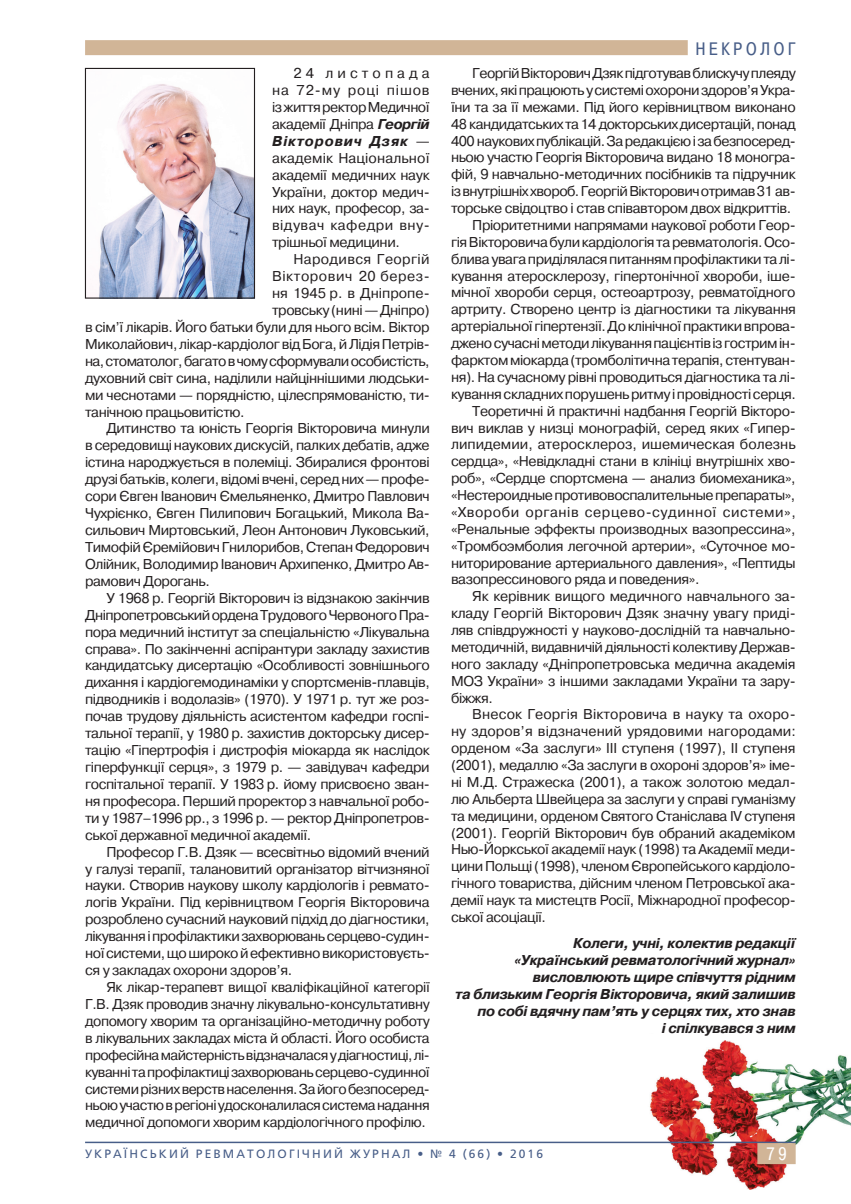
<style>
.page{position:relative;width:851px;height:1204px;background:#fff}
.page>*{position:absolute;margin:0;border:0;box-sizing:border-box;transform-origin:0 0}
.Колонтитул_1{font:18px "Pragmatica Cond";letter-spacing:.175em;color:#485e88}
.t1{font:18px "Pragmatica Cond";color:#fff}
.Текст{font:14.25px/17px "Pragmatica";letter-spacing:-.03em;color:#231f20;text-align:justify}
.Текст-2{font:italic 700 14.25px/17.1px "Pragmatica";letter-spacing:-.02em;color:#231f20;text-align:right}
.Текст-3{font:14.25px "Pragmatica";letter-spacing:.04em;color:#231f20}
.Текст-4{font:14.25px "Pragmatica";color:#231f20}
.Текст-5{font:14.25px "Pragmatica";letter-spacing:.025em;color:#231f20}
.Колонтитул_2{font:12px "Free Set";letter-spacing:.175em;color:#485e88}
.s1{font-weight:700;font-style:italic}
</style>
<div class="page">
<img style="left:647px;top:1040px;width:203px;height:150px">
<hr style="left:85px;top:1141px;width:710px;height:2px;background:#485e88">
<div style="left:757px;top:1142px;width:38px;height:21px;background:#d1b597"></div>
<img style="left:98px;top:84px;width:155px;height:212px">
<div style="left:85px;top:68px;width:170px;height:230px;border:1px solid #231f20"></div>
<div style="left:85px;top:40px;width:710px;height:15px;background:#d1b597"></div>
<div style="left:687px;top:38px;width:119px;height:18px;background:#fff"></div>
<p class="Текст" style="left:272px;top:65px;width:159px;text-indent:21px">24 листопада на 72-му році пішов ізжиття ректор Медичної академії Дніпра <span class="s1">Георгій Вікторович Дзяк</span> — академік Національної академії медичних наук України, доктор медич&shy;них наук, професор, за&shy;відувач кафедри вну&shy;трішньої медицини.</p>
<p class="Текст-5" style="left:293px;top:250px;width:138px">Народився Георгій</p>
<p class="Текст-3" style="left:272px;top:267px;width:159px">Вікторович 20 берез-</p>
<p class="Текст-4" style="left:272px;top:284px;width:159px">ня 1945 р. в Дніпропе-</p>
<p class="Текст" style="left:272px;top:302px;width:159px">тровську (нині — Дніпро)</p>
<p class="Текст" style="left:85px;top:319px;width:346px">в сім’ї лікарів. Його батьки були для нього всім. Віктор</p>
<p class="Текст" style="left:85px;top:336px;width:346px">Миколайович, лікар-кардіолог від Бога, й Лідія Петрів-</p>
<p class="Текст" style="left:85px;top:353px;width:346px">на, стоматолог, багато вчому сформували особистість,</p>
<p class="Текст" style="left:85px;top:369px;width:346px">духовний світ сина, наділили найціннішими людськи-</p>
<p class="Текст" style="left:85px;top:386px;width:346px">ми чеснотами — порядністю, цілеспрямованістю, ти-</p>
<p class="Текст" style="left:85px;top:403px;width:161px">танічною працьовитістю.</p>
<p class="Текст" style="left:85px;top:420px;width:346px;text-indent:21px">Дитинство та юність Георгія Вікторовича минули в середовищі наукових дискусій, палких дебатів, адже істина народжується в полеміці. Збиралися фронтові друзі батьків, колеги, відомі вчені, серед них— профе&shy;сори Євген Іванович Ємельяненко, Дмитро Павлович Чухрієнко, Євген Пилипович Богацький, Микола Ва&shy;сильович Миртовський, Леон Антонович Луковський, Тимофій Єремійович Гнилорибов, Степан Федорович Олійник, Володимир Іванович Архипенко, Дмитро Ав&shy;рамович Дорогань.</p>
<p class="Текст" style="left:85px;top:589px;width:346px;text-indent:21px">У 1968 р. Георгій Вікторович із відзнакою закінчив Дніпропетровський ордена Трудового Червоного Пра&shy;пора медичний інститут за спеціальністю «Лікувальна справа». По закінченні аспірантури закладу захистив кандидатську дисертацію «Особливості зовнішнього дихання і кардіогемодинаміки у спортсменів-плавців, підводників і водолазів» (1970). У 1971 р. тут же роз&shy;почав трудову діяльність асистентом кафедри госпі&shy;тальної терапії, у 1980 р. захистив докторську дисер&shy;тацію «Гіпертрофія і дистрофія міокарда як наслідок гіперфункції серця», з 1979 р. — завідувач кафедри госпітальної терапії. У 1983 р. йому присвоєно зван&shy;ня професора. Перший проректор з навчальної робо&shy;ти у 1987–1996 рр., з 1996 р. — ректор Дніпропетров&shy;ської державної медичної академії.</p>
<p class="Текст" style="left:85px;top:843px;width:346px;text-indent:21px">Професор Г.В. Дзяк — всесвітньо відомий вчений у галузі терапії, талановитий організатор вітчизняної науки. Створив наукову школу кардіологів і ревмато&shy;логів України. Під керівництвом Георгія Вікторовича розроблено сучасний науковий підхід до діагностики, лікування і профілактики захворювань серцево-судин&shy;ної системи, що широко й ефективно використовуєть&shy;ся у закладах охорони здоров’я.</p>
<p class="Текст" style="left:85px;top:978px;width:346px;text-indent:21px">Як лікар-терапевт вищої кваліфікаційної категорії Г.В. Дзяк проводив значну лікувально-консультативну допомогу хворим та організаційно-методичну роботу в лікувальних закладах міста й області. Його особиста професійна майстерність відзначалася удіагностиці, лі&shy;куванні тапрофілактиці захворювань серцево-судинної системи різних верств населення. Зайого безпосеред&shy;ньою участю врегіоні удосконалилася система надання медичної допомоги хворим кардіологічного профілю.</p>
<p class="Колонтитул_1" style="left:695px;top:38px;width:102px">некролог</p>
<p class="Текст" style="left:451px;top:65px;width:346px;text-indent:21px">Георгій Вікторович Дзяк підготував блискучу плеяду вчених, які працюють усистемі охорони здоров’я Укра&shy;їни та за її межами. Під його керівництвом виконано 48 кандидатських та14 докторських дисертацій, понад 400 наукових публікацій. За редакцією ізабезпосеред&shy;ньою участю Георгія Вікторовича видано 18 моногра&shy;фій, 9 навчально-методичних посібників та підручник ізвнутрішніх хвороб. Георгій Вікторович отримав 31 ав&shy;торське свідоцтво і став співавтором двох відкриттів.</p>
<p class="Текст" style="left:451px;top:217px;width:346px;text-indent:21px">Пріоритетними напрямами наукової роботи Геор&shy;гія Вікторовича були кардіологія та ревматологія. Осо&shy;блива увага приділялася питанням профілактики талі&shy;кування атеросклерозу, гіпертонічної хвороби, іше&shy;мічної хвороби серця, остеоартрозу, ревматоїдного артриту. Створено центр із діагностики та лікування артеріальної гіпертензії. Доклінічної практики впрова&shy;джено сучасні методи лікування пацієнтів ізгострим ін&shy;фарктом міокарда (тромболітична терапія, стентуван&shy;ня). На сучасному рівні проводиться діагностика та лі&shy;кування складних порушень ритму іпровідності серця.</p>
<p class="Текст" style="left:451px;top:402px;width:346px;text-indent:21px">Теоретичні й практичні надбання Георгій Вікторо&shy;вич виклав у низці монографій, серед яких «Гипер&shy;липидемии, атеросклероз, ишемическая болезнь сердца», «Невідкладні стани в клініці внутрішніх хво&shy;роб», «Сердце спортсмена — анализ биомеханика», «Нестероидные противовоспалительные препараты», «Хвороби органів серцево-судинної системи», «Ренальные эффекты производных вазопрессина», «Тромбоэмболия легочной артерии», «Суточное мо&shy;ниторирование артериального давления», «Пептиды вазопрессинового ряда и поведения».</p>
<p class="Текст" style="left:451px;top:588px;width:346px;text-indent:21px">Як керівник вищого медичного навчального за&shy;кладу Георгій Вікторович Дзяк значну увагу приді&shy;ляв співдружності у науково-дослідній та навчально&shy;методичній, видавничій діяльності колективу Держав&shy;ного закладу «Дніпропетровська медична академія МОЗ України» з іншими закладами України та зару&shy;біжжя.</p>
<p class="Текст" style="left:451px;top:706px;width:346px;text-indent:21px">Внесок Георгія Вікторовича в науку та охоро&shy;ну здоров’я відзначений урядовими нагородами: орденом «За заслуги» ІІІ ступеня (1997), ІІ ступеня (2001), медаллю «За заслуги в охороні здоров’я» іме&shy;ні М.Д. Стражеска (2001), а також золотою медал&shy;лю Альберта Швейцера за заслуги у справі гуманізму та медицини, орденом Святого Станіслава IV ступеня (2001). Георгій Вікторович був обраний академіком Нью-Йоркської академії наук (1998) та Академії меди&shy;цини Польщі (1998), членом Європейського кардіоло&shy;гічного товариства, дійсним членом Петровської ака&shy;демії наук та мистецтв Росії, Міжнародної професор&shy;ської асоціації.</p>
<p class="Текст-2" style="left:455px;top:934px;width:342px">Колеги, учні, колектив редакції<br>«Український ревматологічний журнал» висловлюють щире співчуття рідним<br>та близьким Георгія Вікторовича, який залишив по собі вдячну пам’ять у серцях тих, хто знав<br>і спілкувався з ним</p>
<p class="Колонтитул_2" style="left:85px;top:1146px;width:459px">УКРАЇНСЬКИЙ РЕВМАТОЛОГІЧНИЙ ЖУРНАЛ • № 4 (66) • 2016</p>
<p class="t1" style="left:766px;top:1142px;width:22px">79</p>
</div>
